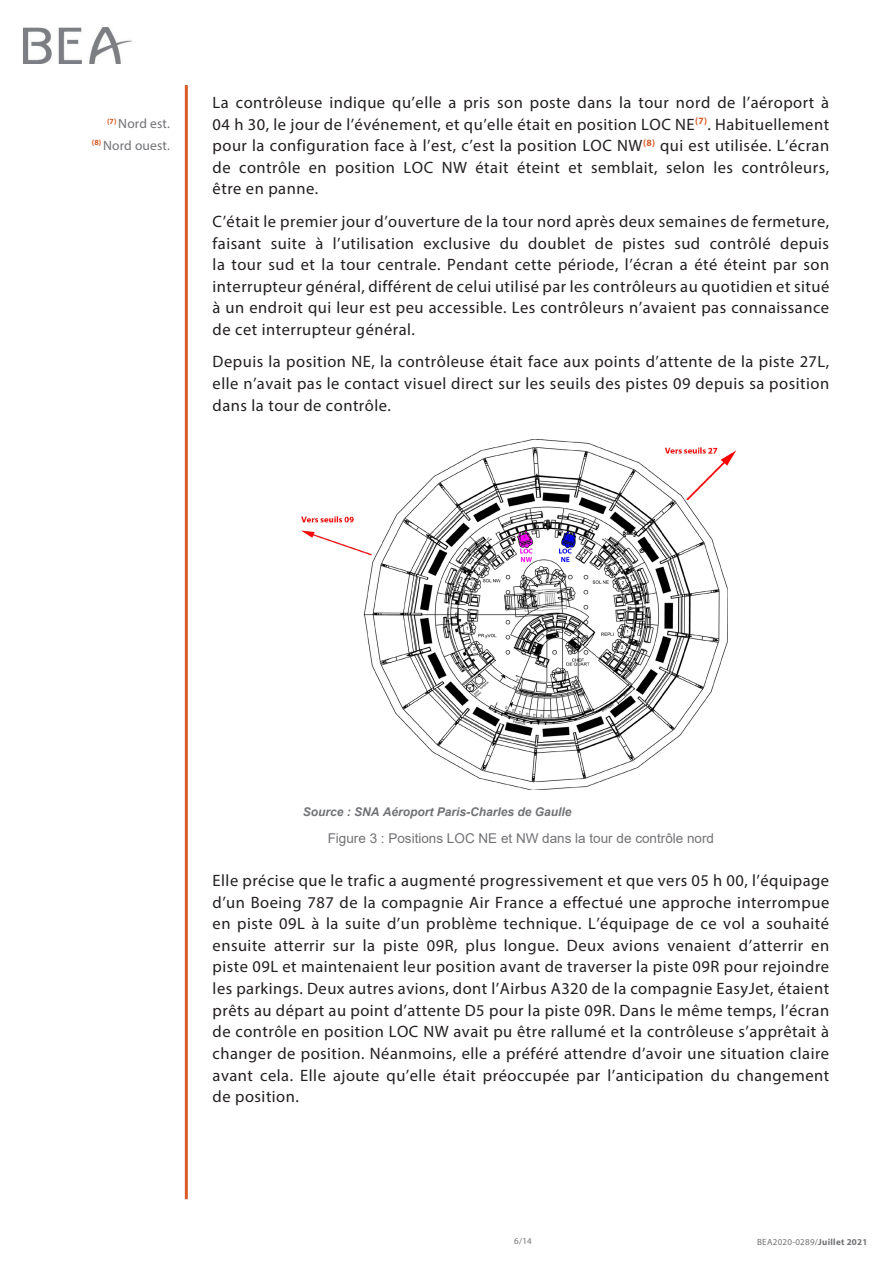
<style>
.page{position:relative;width:893px;height:1263px;background:#fff}
.page>*{position:absolute;margin:0;border:0;box-sizing:border-box;transform-origin:0 0}
.t1{font:16.5px/21.6px "Myriad Pro";letter-spacing:.03em;color:#231f20;text-align:justify}
.Légende{font:13.5px "Arial";color:#717275}
.Note{font:13.5px "Myriad Pro";letter-spacing:.01em;color:#717275}
.Légende-2{font:italic 700 12px "Arial";color:#717275}
.t2{font:9px "Myriad Pro";letter-spacing:.03em;color:#717275}
.s1{font-weight:700}
</style>
<div class="page">
<hr style="left:185px;top:85px;width:3px;height:1114px;background:#d75c28">
<img style="left:23px;top:28px;width:109px;height:36px">
<img style="left:301px;top:440px;width:435px;height:349px">
<p class="Note" style="left:107px;top:115px;width:64px"><sup>(7)</sup> Nord est.</p>
<p class="Note" style="left:92px;top:137px;width:79px"><sup>(8)</sup> Nord ouest.</p>
<p class="t1" style="left:213px;top:91px;width:618px">La contrôleuse indique qu’elle a pris son poste dans la tour nord de l’aéroport à 04 h 30, le jour de l’événement, et qu’elle était en position LOC NE<sup>(7)</sup>. Habituellement pour la configuration face à l’est, c’est la position LOC NW<sup>(8)</sup> qui est utilisée. L’écran de contrôle en position LOC NW était éteint et semblait, selon les contrôleurs, être en panne.</p>
<p class="t1" style="left:213px;top:210px;width:618px">C’était le premier jour d’ouverture de la tour nord après deux semaines de fermeture, faisant suite à l’utilisation exclusive du doublet de pistes sud contrôlé depuis la tour sud et la tour centrale. Pendant cette période, l’écran a été éteint par son interrupteur général, différent de celui utilisé par les contrôleurs au quotidien et situé à un endroit qui leur est peu accessible. Les contrôleurs n’avaient pas connaissance de cet interrupteur général.</p>
<p class="t1" style="left:213px;top:351px;width:618px">Depuis la position NE, la contrôleuse était face aux points d’attente de la piste 27L, elle n’avait pas le contact visuel direct sur les seuils des pistes 09 depuis sa position dans la tour de contrôle.</p>
<p class="Légende-2" style="left:303px;top:803px;width:270px">Source : SNA Aéroport Paris-Charles de Gaulle</p>
<p class="Légende" style="left:328px;top:829px;width:388px">Figure 3 : Positions LOC NE et NW dans la tour de contrôle nord</p>
<p class="t1" style="left:213px;top:869px;width:618px">Elle précise que le trafic a augmenté progressivement et que vers 05 h 00, l’équipage d’un Boeing 787 de la compagnie Air France a effectué une approche interrompue en piste 09L à la suite d’un problème technique. L’équipage de ce vol a souhaité ensuite atterrir sur la piste 09R, plus longue. Deux avions venaient d’atterrir en piste 09L et maintenaient leur position avant de traverser la piste 09R pour rejoindre les parkings. Deux autres avions, dont l’Airbus A320 de la compagnie EasyJet, étaient prêts au départ au point d’attente D5 pour la piste 09R. Dans le même temps, l’écran de contrôle en position LOC NW avait pu être rallumé et la contrôleuse s’apprêtait à changer de position. Néanmoins, elle a préféré attendre d’avoir une situation claire avant cela. Elle ajoute qu’elle était préoccupée par l’anticipation du changement de position.</p>
<p class="t2" style="left:514px;top:1236px;width:19px">6/14</p>
<p class="t2" style="left:757px;top:1236px;width:112px">BEA2020-0289/<span class="s1">Juillet 2021</span></p>
</div>
